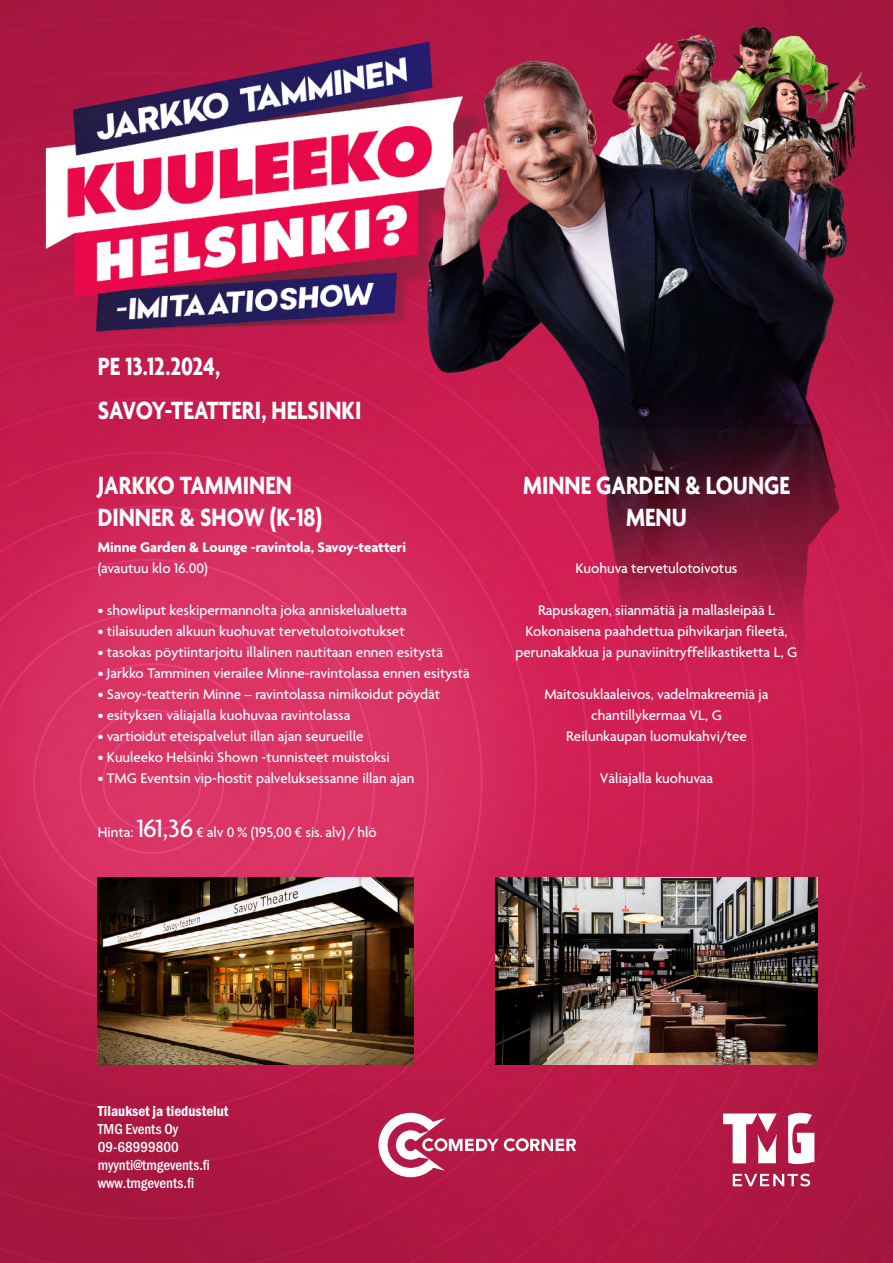
<style>
.page{position:relative;width:893px;height:1263px;background:#fff}
.page>*{position:absolute;margin:0;border:0;box-sizing:border-box;transform-origin:0 0}
.t1{font:700 27px/32.4px "Agenda";color:#fff;scale:.85 1}
.t2{font:500 15px/21px "Agenda";color:#fff;text-align:center}
.t3{font:500 15px/18px "Franklin Gothic URW Con";color:#fff}
.t4{font:700 15px "Agenda";color:#fff}
.t5{font:15px "Franklin Gothic URW Con Dem";color:#fff}
.s1{font-size:27px}
</style>
<div class="page">
<img style="left:0;top:0;width:893px;height:1263px">
<svg style="left:723px;top:1113px;width:54px;height:50px"></svg>
<svg style="left:788px;top:1113px;width:26px;height:51px"></svg>
<svg style="left:733px;top:1174px;width:77px;height:12px"></svg>
<svg style="left:378px;top:1113px;width:198px;height:64px"></svg>
<img style="left:98px;top:878px;width:316px;height:186px">
<img style="left:496px;top:878px;width:321px;height:186px">
<h1 class="t1" style="left:98px;top:347px;width:312px;line-height:43.2px">PE 13.12.2024,<br>SAVOY-TEATTERI, HELSINKI</h1>
<h1 class="t1" style="left:98px;top:471px;width:266px">JARKKO TAMMINEN<br>DINNER &amp; SHOW (K-18)</h1>
<p class="t4" style="left:98px;top:539px;width:310px">Minne Garden &amp; Lounge -ravintola, Savoy-teatteri</p>
<p class="t2" style="left:98px;top:559px;width:112px">(avautuu klo 16.00)</p>
<p class="t2" style="left:98px;top:601px;width:311px">• showliput keskipermannolta joka anniskelualuetta</p>
<p class="t2" style="left:98px;top:622px;width:308px">• tilaisuuden alkuun kuohuvat tervetulotoivotukset</p>
<p class="t2" style="left:98px;top:643px;width:347px">• tasokas pöytiintarjoitu illalinen nautitaan ennen esitystä</p>
<p class="t2" style="left:98px;top:664px;width:374px">• Jarkko Tamminen vierailee Minne-ravintolassa ennen esitystä</p>
<p class="t2" style="left:98px;top:685px;width:344px">• Savoy-teatterin Minne – ravintolassa nimikoidut pöydät</p>
<p class="t2" style="left:98px;top:706px;width:254px">• esityksen väliajalla kuohuvaa ravintolassa</p>
<p class="t2" style="left:98px;top:727px;width:267px">• vartioidut eteispalvelut illan ajan seurueille</p>
<p class="t2" style="left:98px;top:748px;width:293px">• Kuuleeko Helsinki Shown -tunnisteet muistoksi</p>
<p class="t2" style="left:98px;top:769px;width:318px">• TMG Eventsin vip-hostit palveluksessanne illan ajan</p>
<p class="t2" style="left:98px;top:823px;width:281px">Hinta: <span class="s1">161,36</span> € alv 0 % (195,00 € sis. alv) / hlö</p>
<h1 class="t1" style="left:523px;top:471px;width:315px;text-align:center">MINNE GARDEN &amp; LOUNGE<br>MENU</h1>
<p class="t2" style="left:575px;top:559px;width:164px">Kuohuva tervetulotoivotus</p>
<p class="t2" style="left:515px;top:601px;width:283px">Rapuskagen, siianmätiä ja mallasleipää L<br>Kokonaisena paahdettua pihvikarjan fileetä, perunakakkua ja punaviinitryffelikastiketta L, G</p>
<p class="t2" style="left:544px;top:685px;width:226px">Maitosuklaaleivos, vadelmakreemiä ja chantillykermaa VL, G<br>Reilunkaupan luomukahvi/tee</p>
<p class="t2" style="left:600px;top:769px;width:115px">Väliajalla kuohuvaa</p>
<p class="t5" style="left:98px;top:1100px;width:132px">Tilaukset ja tiedustelut</p>
<p class="t3" style="left:98px;top:1119px;width:114px">TMG Events Oy<br>09-68999800 myynti@tmgevents.fi www.tmgevents.fi</p>
</div>
